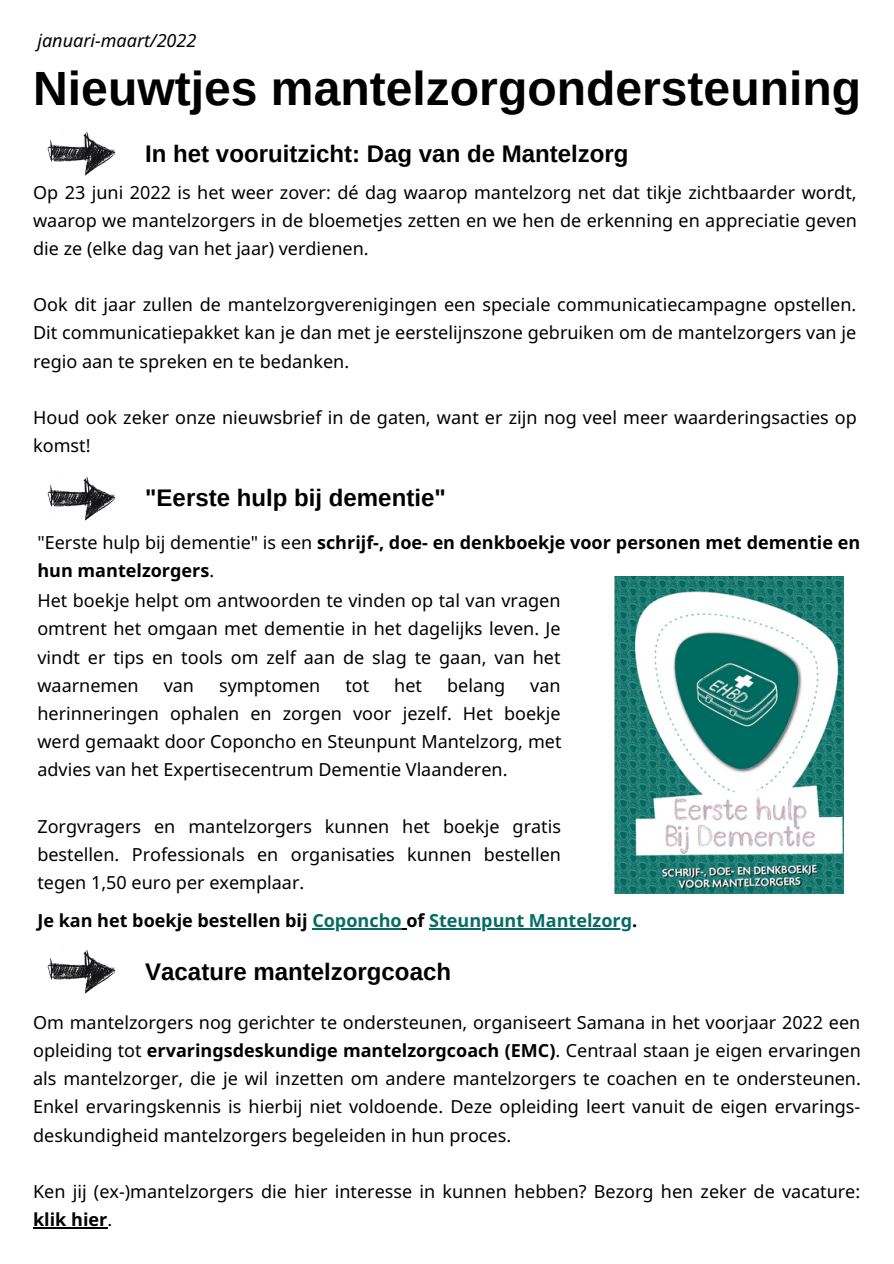
<style>
.page{position:relative;width:894px;height:1264px;background:#fff}
.page>*{position:absolute;margin:0;border:0;box-sizing:border-box;transform-origin:0 0}
.t1{font:700 48px "Arimo";color:#000}
.t2{font:700 24px "Arimo";color:#000}
.t3{font:18px/28.2px "Noto Sans";color:#000;text-align:justify}
.t4{font:700 18px/28.2px "Noto Sans";color:#000}
.t5{font:italic 18px "Noto Sans";color:#000}
.s1{font-weight:400}
.s2{color:#046c62}
.s3{font-weight:700}
</style>
<div class="page">
<img style="left:47px;top:131px;width:69px;height:45px">
<img style="left:614px;top:576px;width:229px;height:317px">
<hr style="left:312px;top:928px;width:89px;height:1px;background:#046c62">
<hr style="left:429px;top:928px;width:203px;height:1px;background:#046c62">
<img style="left:47px;top:476px;width:69px;height:45px">
<img style="left:47px;top:949px;width:69px;height:45px">
<hr style="left:33px;top:1227px;width:74px;height:1px;background:#000">
<p class="t5" style="left:37px;top:28px;width:160px">januari-maart/2022</p>
<p class="t1" style="left:33px;top:62px;width:829px">Nieuwtjes mantelzorgondersteuning</p>
<p class="t2" style="left:145px;top:140px;width:484px">In het vooruitzicht: Dag van de Mantelzorg</p>
<p class="t3" style="left:33px;top:177px;width:825px">Op 23 juni 2022 is het weer zover: dé dag waarop mantelzorg net dat tikje zichtbaarder wordt, waarop we mantelzorgers in de bloemetjes zetten en we hen de erkenning en appreciatie geven die ze (elke dag van het jaar) verdienen.</p>
<p class="t3" style="left:33px;top:290px;width:824px">Ook dit jaar zullen de mantelzorgverenigingen een speciale communicatiecampagne opstellen.<br>Dit communicatiepakket kan je dan met je eerstelijnszone gebruiken om de mantelzorgers van je regio aan te spreken en te bedanken.</p>
<p class="t3" style="left:33px;top:403px;width:825px">Houd ook zeker onze nieuwsbrief in de gaten, want er zijn nog veel meer waarderingsacties op komst!</p>
<p class="t2" style="left:145px;top:484px;width:302px">"Eerste hulp bij dementie"</p>
<p class="t4" style="left:37px;top:527px;width:824px"><span class="s1">"Eerste hulp bij dementie" is een</span> schrijf-, doe- en denkboekje voor personen met dementie en hun mantelzorgers<span class="s1">.</span></p>
<p class="t3" style="left:37px;top:586px;width:524px">Het boekje helpt om antwoorden te vinden op tal van vragen omtrent het omgaan met dementie in het dagelijks leven. Je vindt er tips en tools om zelf aan de slag te gaan, van het waarnemen</p>
<p class="t3" style="left:164px;top:670px;width:32px">van</p>
<p class="t3" style="left:219px;top:670px;width:103px">symptomen</p>
<p class="t3" style="left:345px;top:670px;width:25px">tot</p>
<p class="t3" style="left:394px;top:670px;width:29px">het</p>
<p class="t3" style="left:447px;top:670px;width:60px">belang</p>
<p class="t3" style="left:37px;top:670px;width:525px;text-indent:493px">van herinneringen ophalen en zorgen voor jezelf. Het boekje werd gemaakt door Coponcho en Steunpunt Mantelzorg, met advies van het Expertisecentrum Dementie Vlaanderen.</p>
<p class="t3" style="left:37px;top:811px;width:525px">Zorgvragers en mantelzorgers kunnen het boekje gratis bestellen. Professionals en organisaties kunnen bestellen tegen 1,50 euro per exemplaar.</p>
<p class="t4" style="left:37px;top:906px;width:601px">Je kan het boekje bestellen bij <span class="s2">Coponcho</span> of <span class="s2">Steunpunt Mantelzorg</span>.</p>
<p class="t2" style="left:145px;top:957px;width:307px">Vacature mantelzorgcoach</p>
<p class="t3" style="left:33px;top:1007px;width:829px">Om mantelzorgers nog gerichter te ondersteunen, organiseert Samana in het voorjaar 2022 een opleiding tot <span class="s3">ervaringsdeskundige mantelzorgcoach (EMC)</span>. Centraal staan je eigen ervaringen als mantelzorger, die je wil inzetten om andere mantelzorgers te coachen en te ondersteunen.<br>Enkel ervaringskennis is hierbij niet voldoende. Deze opleiding leert vanuit de eigen ervarings&shy;deskundigheid mantelzorgers begeleiden in hun proces.</p>
<p class="t3" style="left:33px;top:1176px;width:828px">Ken jij (ex-)mantelzorgers die hier interesse in kunnen hebben? Bezorg hen zeker de vacature: <span class="s3">klik hier</span>.</p>
</div>
